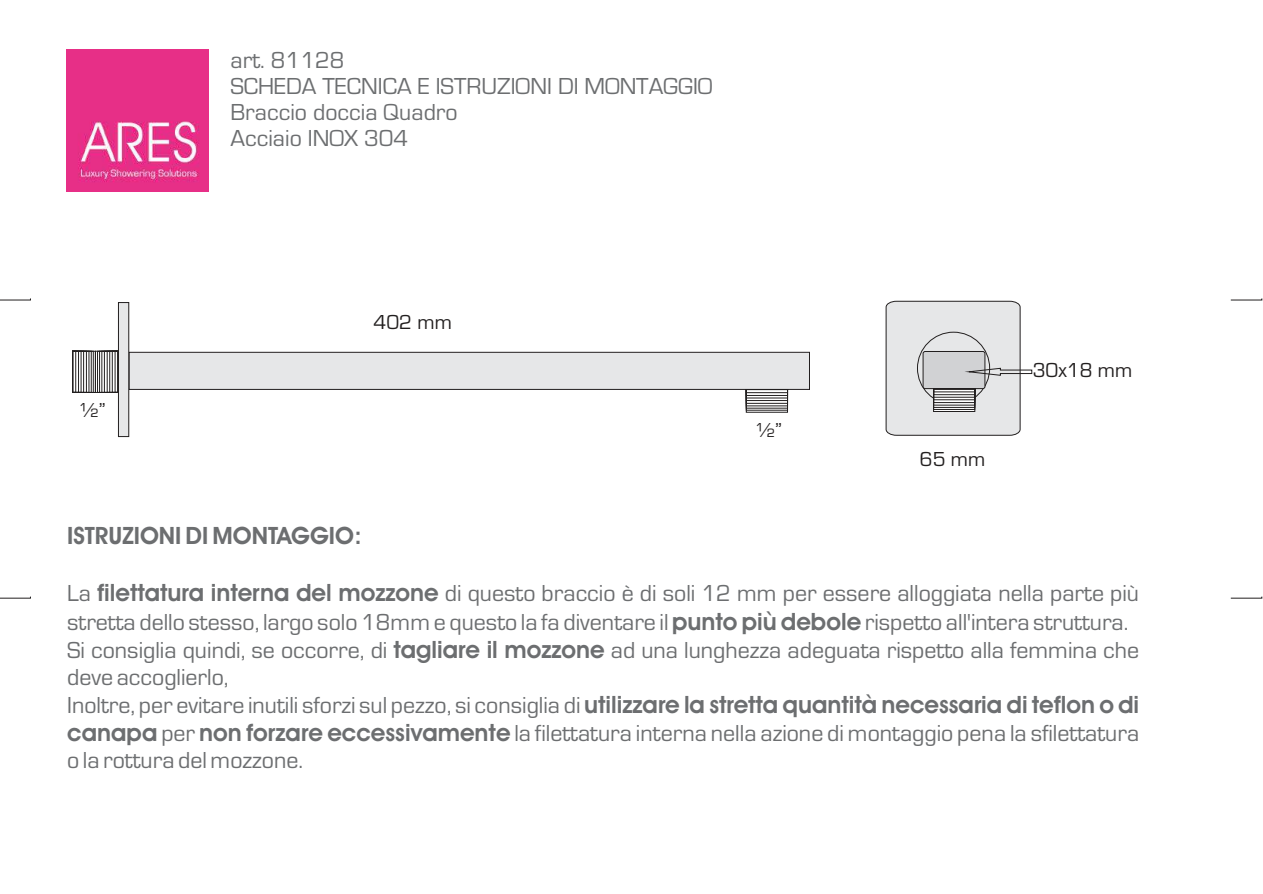
<style>
.page{position:relative;width:1263px;height:894px;background:#fff}
.page>*{position:absolute;margin:0;border:0;box-sizing:border-box;transform-origin:0 0}
.t1{font:24px/25.8px "Eurostile";color:#6c6e70}
.t2{font:700 24px "Avant Garde Bk BT";color:#6c6e70}
.t3{font:21px "Eurostile";color:#221f1f}
.s1{font-family:"Avant Garde Bk BT";font-weight:700}
</style>
<div class="page">
<svg style="left:886px;top:301px;width:146px;height:135px"></svg>
<div style="left:129px;top:352px;width:681px;height:38px;background:#e6e7e8;border:1px solid #221f1f"></div>
<div style="left:746px;top:389px;width:42px;height:4px;border:1px solid #221f1f"></div>
<div style="left:746px;top:389px;width:42px;height:7px;border:1px solid #221f1f"></div>
<div style="left:746px;top:389px;width:42px;height:12px;border:1px solid #221f1f"></div>
<div style="left:746px;top:389px;width:42px;height:15px;border:1px solid #221f1f"></div>
<div style="left:746px;top:389px;width:42px;height:21px;border:1px solid #221f1f"></div>
<div style="left:95px;top:351px;width:23px;height:42px;border:1px solid #221f1f"></div>
<div style="left:112px;top:351px;width:6px;height:42px;border:1px solid #221f1f"></div>
<div style="left:104px;top:351px;width:14px;height:42px;border:1px solid #221f1f"></div>
<div style="left:99px;top:351px;width:19px;height:42px;border:1px solid #221f1f"></div>
<div style="left:97px;top:351px;width:21px;height:42px;border:1px solid #221f1f"></div>
<div style="left:118px;top:302px;width:11px;height:135px;background:#e6e7e8;border:1px solid #221f1f"></div>
<div style="left:72px;top:351px;width:23px;height:42px;border:1px solid #221f1f"></div>
<div style="left:72px;top:351px;width:4px;height:42px;border:1px solid #221f1f"></div>
<div style="left:72px;top:351px;width:7px;height:42px;border:1px solid #221f1f"></div>
<div style="left:72px;top:351px;width:12px;height:42px;border:1px solid #221f1f"></div>
<div style="left:72px;top:351px;width:15px;height:42px;border:1px solid #221f1f"></div>
<div style="left:72px;top:351px;width:21px;height:42px;border:1px solid #221f1f"></div>
<img style="left:67px;top:50px;width:142px;height:142px">
<svg style="left:0;top:298px;width:31px;height:2px"></svg>
<svg style="left:0;top:596px;width:31px;height:2px"></svg>
<svg style="left:1230px;top:298px;width:32px;height:2px"></svg>
<svg style="left:1230px;top:596px;width:32px;height:2px"></svg>
<p class="t1" style="left:231px;top:50px;width:484px">art. 81128<br>SCHEDA TECNICA E ISTRUZIONI DI MONTAGGIO<br>Braccio doccia Quadro<br>Acciaio INOX 304</p>
<p class="t3" style="left:79px;top:403px;width:28px">½”</p>
<p class="t3" style="left:373px;top:315px;width:80px">402 mm</p>
<p class="t3" style="left:755px;top:423px;width:28px">½”</p>
<p class="t3" style="left:920px;top:452px;width:67px">65 mm</p>
<p class="t3" style="left:1033px;top:362px;width:84px">3x1 m</p>
<p class="t3" style="left:1046px;top:362px;width:89px">08m</p>
<p class="t2" style="left:67px;top:525px;width:296px">ISTRUZIONI DI MONTAGGIO:</p>
<p class="t1" style="left:67px;top:581px;width:1074px;line-height:28.7px">La <span class="s1">filettatura interna del mozzone</span> di questo braccio è di soli 12 mm per essere alloggiata nella parte più stretta dello stesso, largo solo 18mm e questo la fa diventare il <span class="s1">punto più debole</span> rispetto all'intera struttura.<br>Si consiglia quindi, se occorre, di <span class="s1">tagliare il mozzone</span> ad una lunghezza adeguata rispetto alla femmina che</p>
<p class="t1" style="left:67px;top:665px;width:1074px;line-height:28.3px">deve accoglierlo,<br>Inoltre, per evitare inutili sforzi sul pezzo, si consiglia di <span class="s1">utilizzare la stretta quantità necessaria di teflon o di canapa</span> per <span class="s1">non forzare eccessivamente</span> la filettatura interna nella azione di montaggio pena la sfilettatura</p>
<p class="t1" style="left:67px;top:749px;width:238px">o la rottura del mozzone.</p>
</div>
